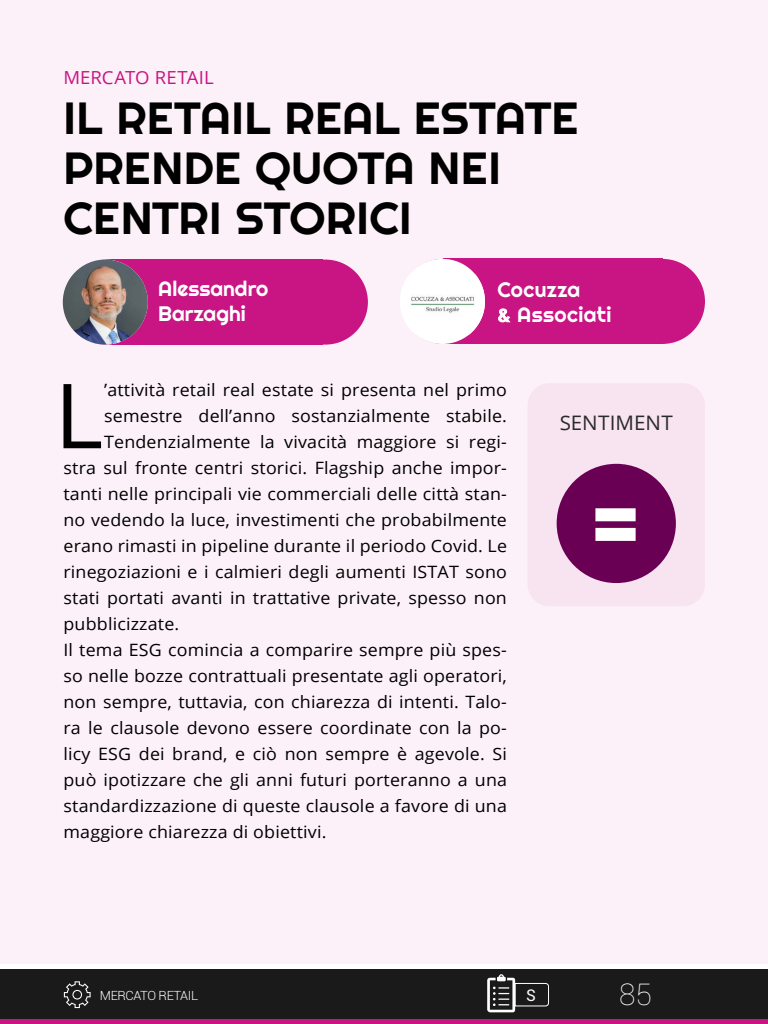
<style>
.page{position:relative;width:768px;height:1024px;background:#fff}
.page>*{position:absolute;margin:0;border:0;box-sizing:border-box;transform-origin:0 0}
.t1{font:98px "Righteous";color:#fff}
.t2{font:89.8px "Open Sans";color:#000;scale:1.05 1}
.t3{font:45px/50px "Righteous";letter-spacing:.005em;color:#000}
.t4{font:100 30px "Roboto";color:#fff}
.t5{font:21px/25px "Righteous";color:#fff}
.t6{font:20px "Open Sans";color:#2a2a2a}
.t7{font:18px "Open Sans";color:#c81583}
.t8{font:17px "Open Sans";letter-spacing:.01em;color:#000;scale:1.05 1}
.t9{font:16px "Roboto";color:#fff}
.t10{font:300 12.6px "Roboto";letter-spacing:-.03em;color:#fff}
.s1{font-family:"Bern Sans CT";font-size:20px}
</style>
<div class="page">
<div style="left:0;top:0;width:768px;height:964px;background:#fcf1f8"></div>
<div style="left:106px;top:260px;width:217px;height:85px;background:#c81583"></div>
<div style="left:283px;top:260px;width:85px;height:85px;background:#c81583;border-radius:50%"></div>
<div style="left:443px;top:259px;width:220px;height:85px;background:#c81583"></div>
<div style="left:620px;top:259px;width:85px;height:85px;background:#c81583;border-radius:50%"></div>
<img style="left:63px;top:260px;width:85px;height:85px;border-radius:43px">
<div style="left:400px;top:259px;width:85px;height:85px;background:#fff;border-radius:50%"></div>
<img style="left:403px;top:274px;width:82px;height:61px">
<div style="left:528px;top:383px;width:177px;height:223px;background:#f8e3f0;border-radius:22px"></div>
<div style="left:557px;top:464px;width:119px;height:119px;background:#690054;border-radius:50%"></div>
<div style="left:0;top:969px;width:768px;height:50px;background:#1a1a1a"></div>
<div style="left:0;top:1019px;width:768px;height:5px;background:#c81583"></div>
<svg style="left:64px;top:981px;width:27px;height:27px"></svg>
<svg style="left:487px;top:974px;width:62px;height:38px"></svg>
<p class="t7" style="left:64px;top:65px;width:152px">MERCATO RETAIL</p>
<h3 class="t3" style="left:64px;top:93px;width:516px">IL RETAIL REAL ESTATE<br>PRENDE QUOTA NEI<br>CENTRI STORICI</h3>
<p class="t5" style="left:158px;top:276px;width:112px">Alessandro<br>Barzaghi</p>
<p class="t5" style="left:498px;top:277px;width:115px">Cocuzza<br><span class="s1">&amp;</span> Associati</p>
<h2 class="t2" style="left:54px;top:352px;width:48px">L</h2>
<p class="t8" style="left:104px;top:378px;width:385px">’attività retail real estate si presenta nel primo</p>
<p class="t8" style="left:104px;top:404px;width:385px">semestre dell’anno sostanzialmente stabile.</p>
<p class="t8" style="left:104px;top:430px;width:385px">Tendenzialmente la vivacità maggiore si regi-</p>
<p class="t8" style="left:64px;top:456px;width:424px">stra sul fronte centri storici. Flagship anche impor-</p>
<p class="t8" style="left:64px;top:482px;width:424px">tanti nelle principali vie commerciali delle città stan-</p>
<p class="t8" style="left:64px;top:508px;width:424px">no vedendo la luce, investimenti che probabilmente</p>
<p class="t8" style="left:64px;top:534px;width:424px">erano rimasti in pipeline durante il periodo Covid. Le</p>
<p class="t8" style="left:64px;top:560px;width:424px">rinegoziazioni e i calmieri degli aumenti ISTAT sono</p>
<p class="t8" style="left:64px;top:586px;width:424px">stati portati avanti in trattative private, spesso non</p>
<p class="t8" style="left:64px;top:612px;width:112px">pubblicizzate.</p>
<p class="t8" style="left:64px;top:638px;width:424px">Il tema ESG comincia a comparire sempre più spes-</p>
<p class="t8" style="left:64px;top:664px;width:424px">so nelle bozze contrattuali presentate agli operatori,</p>
<p class="t8" style="left:64px;top:690px;width:424px">non sempre, tuttavia, con chiarezza di intenti. Talo-</p>
<p class="t8" style="left:64px;top:716px;width:424px">ra le clausole devono essere coordinate con la po-</p>
<p class="t8" style="left:64px;top:742px;width:424px">licy ESG dei brand, e ciò non sempre è agevole. Si</p>
<p class="t8" style="left:64px;top:768px;width:424px">può ipotizzare che gli anni futuri porteranno a una</p>
<p class="t8" style="left:64px;top:794px;width:424px">standardizzazione di queste clausole a favore di una</p>
<p class="t8" style="left:64px;top:820px;width:252px">maggiore chiarezza di obiettivi.</p>
<p class="t6" style="left:560px;top:409px;width:115px">SENTIMENT</p>
<h1 class="t1" style="left:589px;top:463px;width:54px">=</h1>
<p class="t10" style="left:100px;top:988px;width:100px">MERCATO RETAIL</p>
<p class="t9" style="left:526px;top:986px;width:11px">S</p>
<h3 class="t4" style="left:619px;top:977px;width:34px">85</h3>
</div>
